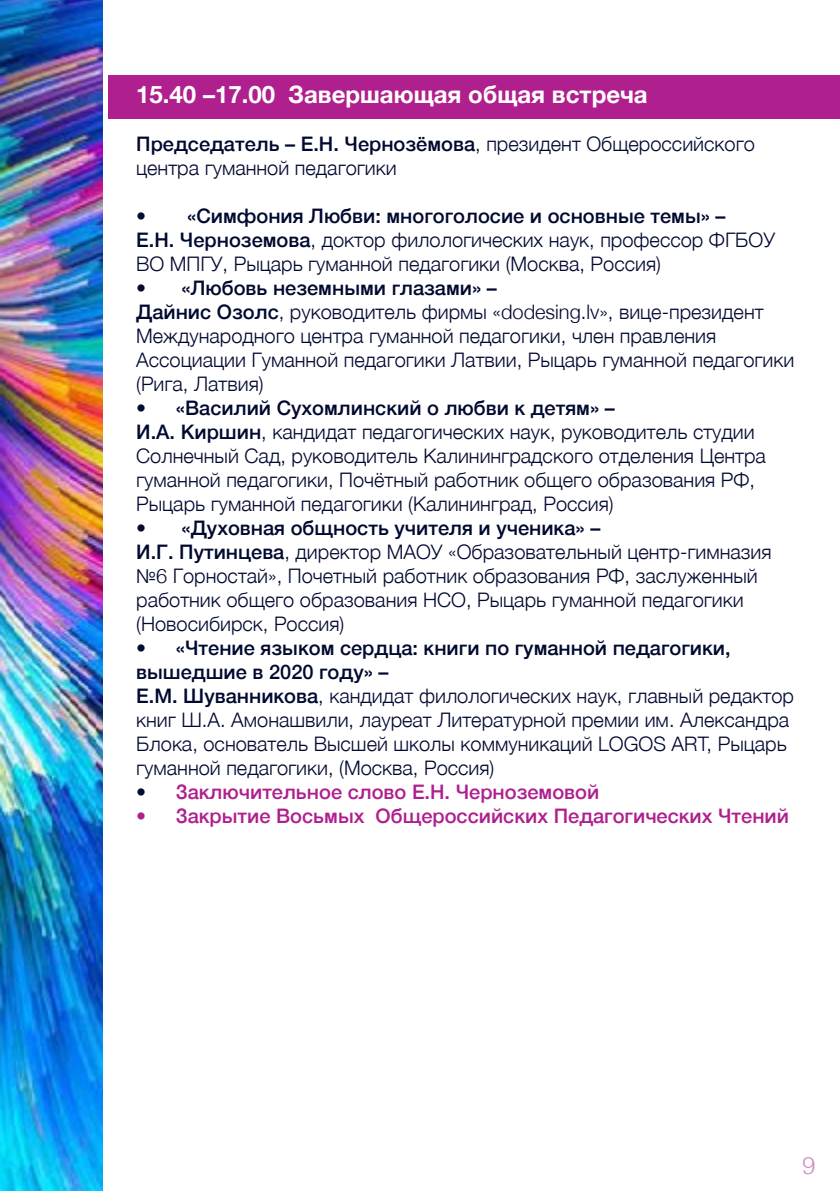
<style>
.page{position:relative;width:840px;height:1191px;background:#fff}
.page>*{position:absolute;margin:0;border:0;box-sizing:border-box;transform-origin:0 0}
.t1{font:700 24px "Helvetica Neue";color:#fff}
.t2{font:300 24px "Helvetica";color:#ce90c0}
.t3{font:300 20px/24px "Helvetica Neue";color:#000930}
.t4{font:500 20px "Helvetica Neue";color:#af1f8e}
.s1{font-weight:500}
.s2{font-weight:300;color:#000930}
.s3{font-weight:300}
</style>
<div class="page">
<img style="left:0;top:0;width:103px;height:1191px">
<div style="left:109px;top:75px;width:730px;height:44px;background:#af1f8e"></div>
<p class="t1" style="left:136px;top:75px;width:512px">15.40 –17.00 Завершающая общая встреча</p>
<p class="t3" style="left:136px;top:130px;width:619px"><span class="s1">Председатель – Е.Н. Чернозёмова</span>, президент Общероссийского центра гуманной педагогики</p>
<p class="t3" style="left:136px;top:202px;width:640px">• <span class="s1">«Симфония Любви: многоголосие и основные темы» –<br>Е.Н. Черноземова</span>, доктор филологических наук, профессор ФГБОУ<br>ВО МПГУ, Рыцарь гуманной педагогики (Москва, Россия)</p>
<p class="t3" style="left:136px;top:274px;width:659px">• <span class="s1">«Любовь неземными глазами» –<br>Дайнис Озолс</span>, руководитель фирмы «dodesing.lv», вице-президент Международного центра гуманной педагогики, член правления Ассоциации Гуманной педагогики Латвии, Рыцарь гуманной педагогики (Рига, Латвия)</p>
<p class="t3" style="left:136px;top:394px;width:630px">• <span class="s1">«Василий Сухомлинский о любви к детям» –<br>И.А. Киршин</span>, кандидат педагогических наук, руководитель студии Солнечный Сад, руководитель Калининградского отделения Центра гуманной педагогики, Почётный работник общего образования РФ, Рыцарь гуманной педагогики (Калининград, Россия)</p>
<p class="t3" style="left:136px;top:514px;width:636px">• <span class="s1">«Духовная общность учителя и ученика» –<br>И.Г. Путинцева</span>, директор МАОУ «Образовательный центр-гимназия №6 Горностай», Почетный работник образования РФ, заслуженный работник общего образования НСО, Рыцарь гуманной педагогики (Новосибирск, Россия)</p>
<p class="t3" style="left:136px;top:634px;width:659px">• <span class="s1">«Чтение языком сердца: книги по гуманной педагогики, вышедшие в 2020 году» –<br>Е.М. Шуванникова</span>, кандидат филологических наук, главный редактор книг Ш.А. Амонашвили, лауреат Литературной премии им. Александра Блока, основатель Высшей школы коммуникаций LOGOS ART, Рыцарь гуманной педагогики, (Москва, Россия)</p>
<p class="t4" style="left:136px;top:776px;width:464px"><span class="s2">•</span> Заключительное слово Е.Н. Черноземовой</p>
<p class="t4" style="left:136px;top:800px;width:654px"><span class="s3">•</span> Закрытие Восьмых Общероссийских Педагогических Чтений</p>
<p class="t2" style="left:801px;top:1145px;width:15px">9</p>
</div>
